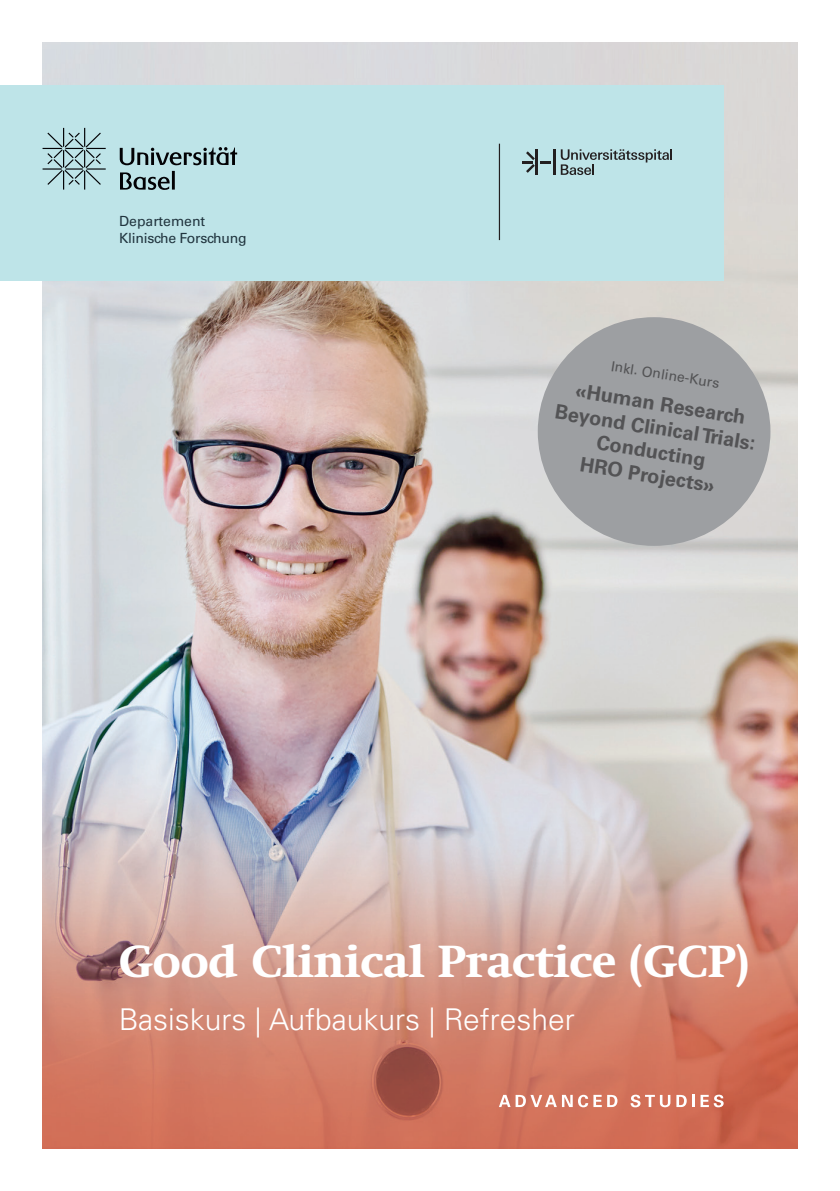
<style>
.page{position:relative;width:840px;height:1191px;background:#fff}
.page>*{position:absolute;margin:0;border:0;box-sizing:border-box;transform-origin:0 0}
.Headline{font:700 46px "Swift Neue LT Pro";color:#fff}
.Headline-2{font:300 30px "Univers LT Std";color:#fff}
.t1{font:700 20px/24px "Univers LT Std";color:#535355;text-align:center}
.t2{font:14px "Univers LT Std";letter-spacing:-.02em;color:#21353f}
.t3{font:14px "Univers LT Std";color:#535355}
.t4{font:14px "Univers LT Std";color:#21353f}
.t5{font:300 13.2px/15px "Univers LT Std";letter-spacing:-.02em;color:#1d3138}
</style>
<div class="page">
<img style="left:43px;top:43px;width:754px;height:1105px">
<div style="left:0;top:85px;width:723px;height:196px;background:#bee4e8"></div>
<hr style="left:535px;top:149px;width:2px;height:26px;background:#231f20">
<hr style="left:553px;top:149px;width:2px;height:26px;background:#231f20">
<svg style="left:540px;top:161px;width:10px;height:2px"></svg>
<svg style="left:522px;top:151px;width:12px;height:22px"></svg>
<svg style="left:560px;top:149px;width:111px;height:26px"></svg>
<hr style="left:498px;top:144px;width:1px;height:96px;background:#231f20">
<svg style="left:120px;top:171px;width:55px;height:19px"></svg>
<svg style="left:120px;top:147px;width:117px;height:18px"></svg>
<svg style="left:43px;top:128px;width:63px;height:62px"></svg>
<svg style="left:630px;top:1094px;width:40px;height:13px"></svg>
<svg style="left:700px;top:1094px;width:23px;height:13px"></svg>
<svg style="left:676px;top:1094px;width:18px;height:13px"></svg>
<svg style="left:498px;top:1094px;width:119px;height:13px"></svg>
<div style="left:537px;top:317px;width:233px;height:229px;background:#9d9fa2;border-radius:50%"></div>
<p class="t5" style="left:120px;top:212px;width:112px">Departement<br>Klinische Forschung</p>
<p class="t4" style="left:119px;top:213px;width:87px">Departement</p>
<p class="t2" style="left:119px;top:230px;width:129px">Klinische Forschung</p>
<p class="t3" style="left:612px;top:357px;width:111px;rotate:9deg">Inkl. Online-Kurs</p>
<p class="t1" style="left:560px;top:376px;width:204px;rotate:9deg">«Human Research<br>Beyond Clinical Trials:<br>Conducting<br>HRO Projects»</p>
<p class="Headline" style="left:119px;top:934px;width:631px">Good Clinical Practice (GCP)</p>
<p class="Headline-2" style="left:119px;top:1001px;width:457px">Basiskurs | Aufbaukurs | Refresher</p>
</div>
